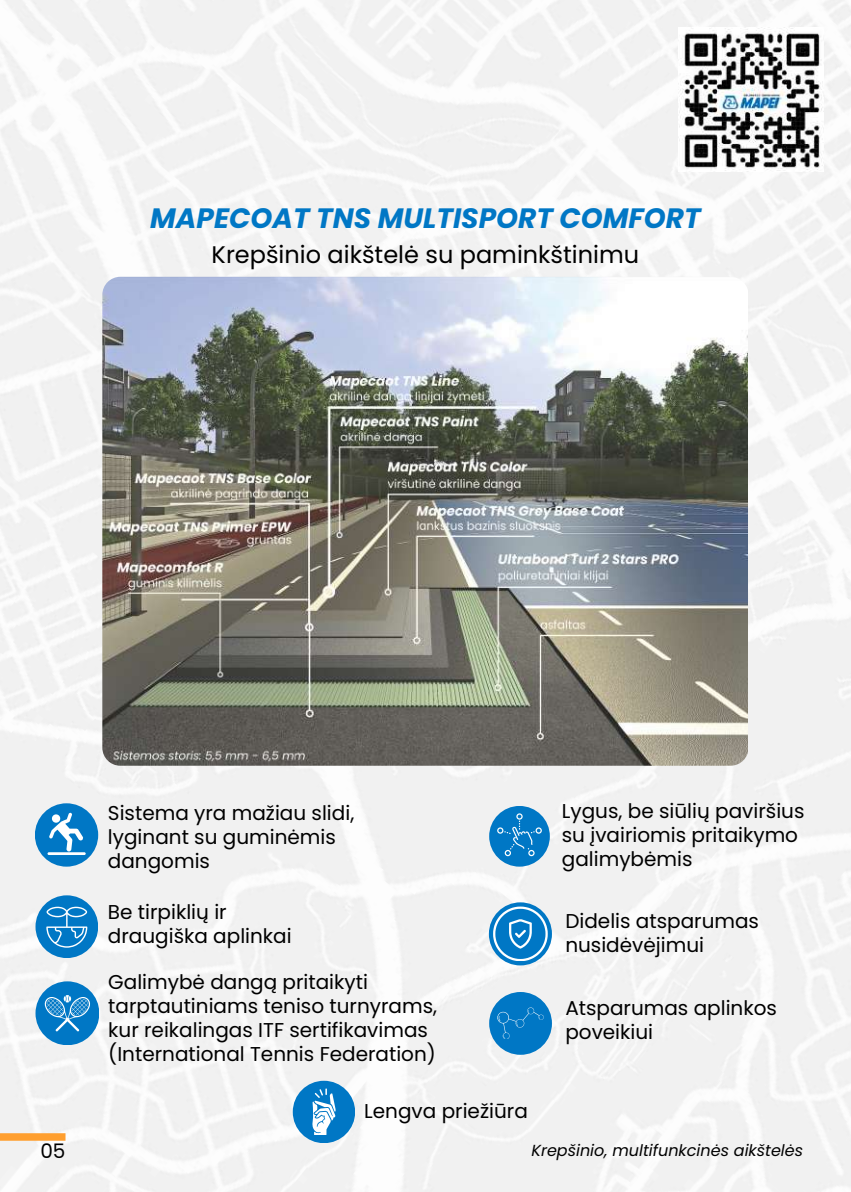
<style>
.page{position:relative;width:851px;height:1192px;background:#fff}
.page>*{position:absolute;margin:0;border:0;box-sizing:border-box;transform-origin:0 0}
.t1{font:italic 700 28px "Poppins";color:#0077c5}
.t2{font:24px "Poppins";color:#000}
.t3{font:20px/24px "Poppins";color:#000}
.t4{font:italic 16px "Poppins";color:#000}
</style>
<div class="page">
<img style="left:0;top:0;width:850px;height:1191px">
<svg style="left:0;top:1132px;width:65px;height:8px"></svg>
<img style="left:102px;top:277px;width:645px;height:488px;border-radius:18px">
<img style="left:679px;top:28px;width:144px;height:144px">
<div style="left:35px;top:803px;width:63px;height:63px;background:#0077c5;border-radius:50%"></div>
<svg style="left:49px;top:812px;width:34px;height:39px"></svg>
<hr style="left:47px;top:852px;width:39px;height:2px;background:#fff">
<div style="left:35px;top:895px;width:63px;height:62px;background:#0077c5;border-radius:50%"></div>
<svg style="left:46px;top:906px;width:41px;height:41px"></svg>
<div style="left:35px;top:981px;width:64px;height:63px;background:#0077c5;border-radius:50%"></div>
<svg style="left:45px;top:995px;width:45px;height:35px"></svg>
<div style="left:489px;top:805px;width:61px;height:61px;background:#0077c5;border-radius:50%"></div>
<svg style="left:497px;top:813px;width:45px;height:42px"></svg>
<svg style="left:489px;top:902px;width:63px;height:63px"></svg>
<svg style="left:493px;top:906px;width:54px;height:54px"></svg>
<div style="left:489px;top:991px;width:63px;height:63px;background:#0077c5;border-radius:50%"></div>
<svg style="left:497px;top:1007px;width:46px;height:31px"></svg>
<div style="left:293px;top:1080px;width:62px;height:62px;background:#0077c5;border-radius:50%"></div>
<svg style="left:312px;top:1088px;width:24px;height:46px"></svg>
<h1 class="t1" style="left:150px;top:199px;width:552px">MAPECOAT TNS MULTISPORT COMFORT</h1>
<p class="t2" style="left:212px;top:237px;width:429px">Krepšinio aikštelė su paminkštinimu</p>
<p class="t3" style="left:40px;top:1138px;width:27px">05</p>
<p class="t3" style="left:108px;top:801px;width:248px">Sistema yra mažiau slidi, lyginant su guminėmis dangomis</p>
<p class="t3" style="left:108px;top:899px;width:185px">Be tirpiklių ir draugiška aplinkai</p>
<p class="t3" style="left:108px;top:970px;width:330px">Galimybė dangą pritaikyti tarptautiniams teniso turnyrams, kur reikalingas ITF sertifikavimas (International Tennis Federation)</p>
<p class="t3" style="left:364px;top:1098px;width:165px">Lengva priežiūra</p>
<p class="t3" style="left:562px;top:799px;width:244px">Lygus, be siūlių paviršius su įvairiomis pritaikymo galimybėmis</p>
<p class="t3" style="left:565px;top:908px;width:195px">Didelis atsparumas nusidėvėjimui</p>
<p class="t3" style="left:565px;top:995px;width:213px">Atsparumas aplinkos poveikiui</p>
<p class="t4" style="left:531px;top:1138px;width:273px">Krepšinio, multifunkcinės aikštelės</p>
</div>
